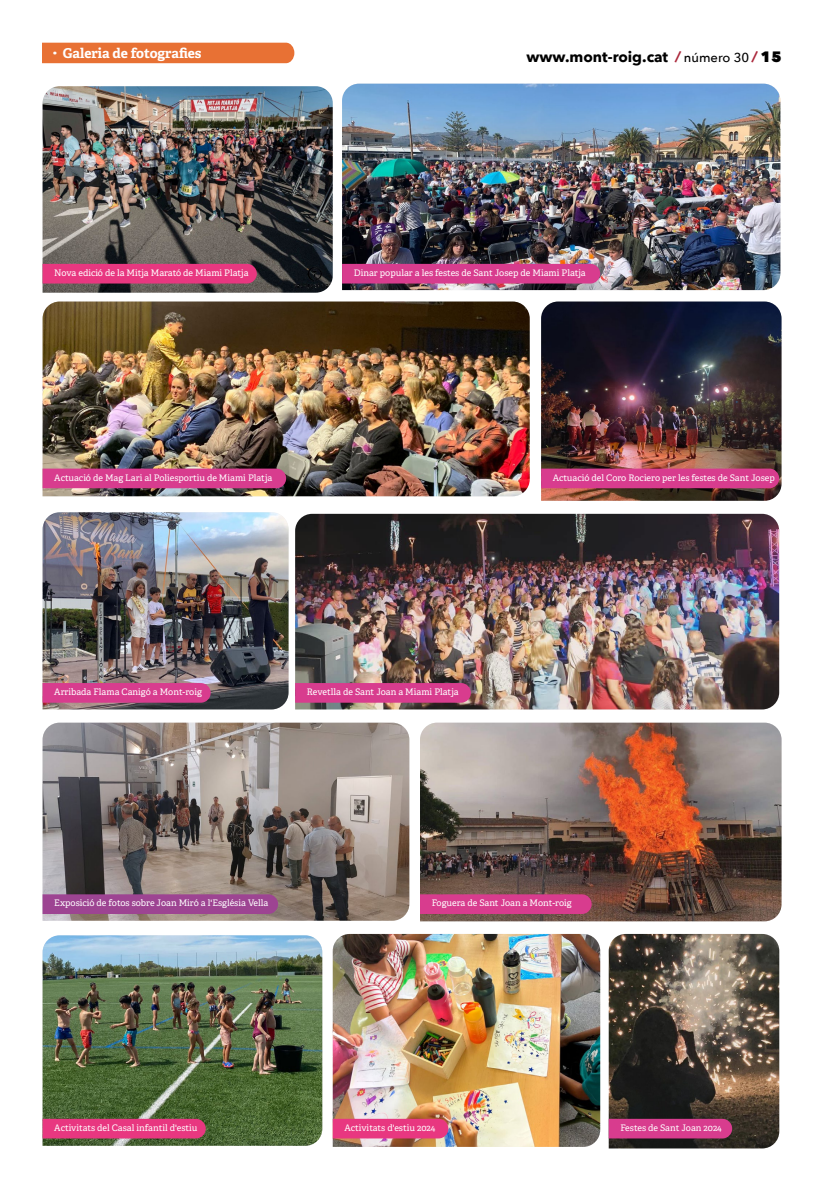
<style>
.page{position:relative;width:823px;height:1191px;background:#fff}
.page>*{position:absolute;margin:0;border:0;box-sizing:border-box;transform-origin:0 0}
.t1{font:700 15px "Avenir Next";color:#000}
.t2{font:700 13.6px "Adelle";color:#fff}
.t3{font:9px "Adelle";color:#fff}
.s1{font-size:18.4px}
.s2{font-weight:800;color:#ab273b}
.s3{font-weight:500;font-size:13px}
.s4{font-weight:800}
</style>
<div class="page">
<div style="left:42px;top:43px;width:252px;height:20px;background:#e87134"></div>
<img style="left:420px;top:722px;width:361px;height:199px">
<img style="left:342px;top:84px;width:438px;height:206px">
<img style="left:43px;top:301px;width:486px;height:195px">
<img style="left:43px;top:512px;width:245px;height:197px">
<img style="left:332px;top:934px;width:268px;height:212px">
<img style="left:43px;top:935px;width:279px;height:210px">
<img style="left:295px;top:514px;width:483px;height:195px">
<img style="left:541px;top:301px;width:240px;height:200px">
<img style="left:43px;top:722px;width:366px;height:198px">
<img style="left:43px;top:86px;width:289px;height:207px">
<div style="left:43px;top:264px;width:214px;height:19px;background:#e83780"></div>
<div style="left:43px;top:468px;width:243px;height:20px;background:#d83c8e"></div>
<div style="left:43px;top:683px;width:167px;height:19px;background:#d83c8e"></div>
<div style="left:43px;top:894px;width:235px;height:20px;background:#9d4492"></div>
<div style="left:43px;top:1118px;width:163px;height:20px;background:#e83780"></div>
<div style="left:342px;top:264px;width:258px;height:19px;background:#d83c8e"></div>
<div style="left:541px;top:468px;width:237px;height:20px;background:#d83c8e"></div>
<div style="left:295px;top:683px;width:175px;height:19px;background:#d83c8e"></div>
<div style="left:420px;top:894px;width:171px;height:20px;background:#d83c8e"></div>
<svg style="left:332px;top:1118px;width:116px;height:20px;background:#e53d80"></svg>
<svg style="left:608px;top:934px;width:170px;height:214px;background:#624e49"></svg>
<h2 class="t2" style="left:53px;top:44px;width:150px"><span class="s1">·</span> Galeria de fotografies</h2>
<h1 class="t1" style="left:526px;top:44px;width:256px">www.mont-roig.cat <span class="s2">⁄</span> <span class="s3">número 30</span> <span class="s2">⁄</span> <span class="s4">15</span></h1>
<p class="t3" style="left:54px;top:267px;width:196px">Nova edició de la Mitja Marató de Miami Platja</p>
<p class="t3" style="left:54px;top:472px;width:219px">Actuació de Mag Lari al Poliesportiu de Miami Platja</p>
<p class="t3" style="left:353px;top:267px;width:233px">Dinar popular a les festes de Sant Josep de Miami Platja</p>
<p class="t3" style="left:552px;top:472px;width:223px">Actuació del Coro Rociero per les festes de Sant Josep</p>
<p class="t3" style="left:54px;top:686px;width:149px">Arribada Flama Canigó a Mont-roig</p>
<p class="t3" style="left:307px;top:686px;width:153px">Revetlla de Sant Joan a Miami Platja</p>
<p class="t3" style="left:54px;top:897px;width:215px">Exposició de fotos sobre Joan Miró a l'Església Vella</p>
<p class="t3" style="left:431px;top:897px;width:141px">Foguera de Sant Joan a Mont-roig</p>
<p class="t3" style="left:54px;top:1122px;width:145px">Activitats del Casal infantil d'estiu</p>
<p class="t3" style="left:344px;top:1122px;width:92px">Activitats d'estiu 2024</p>
<p class="t3" style="left:620px;top:1122px;width:103px">Festes de Sant Joan 2024</p>
</div>
